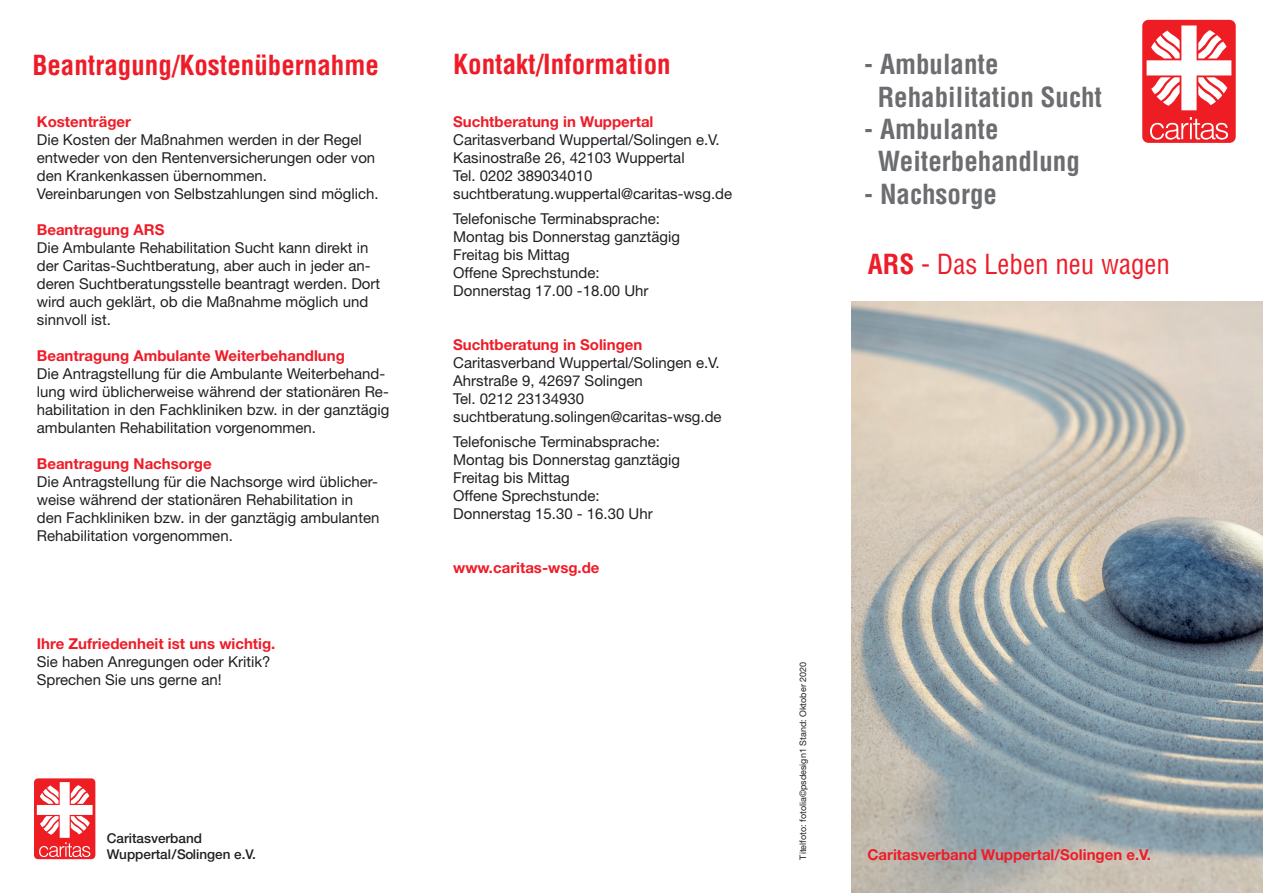
<style>
.page{position:relative;width:1263px;height:893px;background:#fff}
.page>*{position:absolute;margin:0;border:0;box-sizing:border-box;transform-origin:0 0}
.t1{font:700 condensed 27px/32.4px "Helvetica";color:#6c6d70}
.t2{font:700 condensed 27px "Helvetica";color:#ee1c28}
.t3{font:condensed 27px "Helvetica";color:#ee1c28}
.t4{font:15px/18px "Helvetica Neue LT Pro";color:#231f20}
.t5{font:700 15px "Helvetica Neue LT Pro";color:#ee1c28}
.t6{font:500 13.5px/16.2px "Helvetica Neue";color:#231f20}
.t7{font:9px "Helvetica Neue LT Pro";color:#231f20}
.s1{font-weight:700}
</style>
<div class="page">
<img style="left:851px;top:301px;width:412px;height:592px">
<div style="left:34px;top:778px;width:61px;height:81px;background:#ee1d23;border-radius:4px"></div>
<svg style="left:37px;top:782px;width:56px;height:75px"></svg>
<div style="left:1142px;top:20px;width:94px;height:123px;background:#ee1d23;border-radius:6px"></div>
<svg style="left:1150px;top:117px;width:78px;height:23px"></svg>
<svg style="left:1146px;top:25px;width:85px;height:85px"></svg>
<h1 class="t2" style="left:32px;top:48px;width:348px">Beantragung/Kostenübernahme</h1>
<h1 class="t2" style="left:453px;top:47px;width:219px">Kontakt/Information</h1>
<p class="t5" style="left:37px;top:112px;width:96px">Kostenträger</p>
<p class="t4" style="left:37px;top:130px;width:343px">Die Kosten der Maßnahmen werden in der Regel entweder von den Rentenversicherungen oder von den Krankenkassen übernommen.<br>Vereinbarungen von Selbstzahlungen sind möglich.</p>
<p class="t5" style="left:37px;top:220px;width:129px">Beantragung ARS</p>
<p class="t4" style="left:37px;top:238px;width:345px">Die Ambulante Rehabilitation Sucht kann direkt in der Caritas-Suchtberatung, aber auch in jeder an&shy;deren Suchtberatungsstelle beantragt werden. Dort wird auch geklärt, ob die Maßnahme möglich und sinnvoll ist.</p>
<p class="t5" style="left:37px;top:346px;width:310px">Beantragung Ambulante Weiterbehandlung</p>
<p class="t4" style="left:37px;top:364px;width:354px">Die Antragstellung für die Ambulante Weiterbehand&shy;lung wird üblicherweise während der stationären Re&shy;habilitation in den Fachkliniken bzw. in der ganztägig ambulanten Rehabilitation vorgenommen.</p>
<p class="t5" style="left:37px;top:454px;width:176px">Beantragung Nachsorge</p>
<p class="t4" style="left:37px;top:472px;width:344px">Die Antragstellung für die Nachsorge wird üblicher&shy;weise während der stationären Rehabilitation in den Fachkliniken bzw. in der ganztägig ambulanten Rehabilitation vorgenommen.</p>
<p class="t5" style="left:37px;top:634px;width:240px">Ihre Zufriedenheit ist uns wichtig.</p>
<p class="t4" style="left:37px;top:652px;width:235px">Sie haben Anregungen oder Kritik?<br>Sprechen Sie uns gerne an!</p>
<p class="t6" style="left:107px;top:830px;width:150px">Caritasverband<br>Wuppertal/Solingen e.V.</p>
<p class="t5" style="left:453px;top:112px;width:202px">Suchtberatung in Wuppertal</p>
<p class="t4" style="left:453px;top:130px;width:280px">Caritasverband Wuppertal/Solingen e.V.<br>Kasinostraße 26, 42103 Wuppertal<br>Tel. 0202 389034010 suchtberatung.wuppertal@caritas-wsg.de</p>
<p class="t4" style="left:453px;top:209px;width:228px">Telefonische Terminabsprache:<br>Montag bis Donnerstag ganztägig<br>Freitag bis Mittag<br>Offene Sprechstunde:<br>Donnerstag 17.00 -18.00 Uhr</p>
<p class="t5" style="left:453px;top:335px;width:191px">Suchtberatung in Solingen</p>
<p class="t4" style="left:453px;top:353px;width:270px">Caritasverband Wuppertal/Solingen e.V.<br>Ahrstraße 9, 42697 Solingen<br>Tel. 0212 23134930 suchtberatung.solingen@caritas-wsg.de</p>
<p class="t4" style="left:453px;top:433px;width:228px">Telefonische Terminabsprache:<br>Montag bis Donnerstag ganztägig<br>Freitag bis Mittag<br>Offene Sprechstunde:<br>Donnerstag 15.30 - 16.30 Uhr</p>
<p class="t5" style="left:453px;top:558px;width:148px">www.caritas-wsg.de</p>
<h1 class="t1" style="left:878px;top:48px;width:226px;text-indent:-14px">- Ambulante<br>Rehabilitation Sucht</h1>
<h1 class="t1" style="left:878px;top:113px;width:204px;text-indent:-14px">- Ambulante<br>Weiterbehandlung</h1>
<h1 class="t1" style="left:864px;top:178px;width:134px">- Nachsorge</h1>
<h1 class="t3" style="left:868px;top:247px;width:304px"><span class="s1">ARS</span> - Das Leben neu wagen</h1>
<p class="t7" style="left:797px;top:860px;width:199px;rotate:-90deg">Titelfoto: fotolia©psdesign1 Stand: Oktober 2020</p>
<p class="t5" style="left:867px;top:845px;width:285px">Caritasverband Wuppertal/Solingen e.V.</p>
</div>
